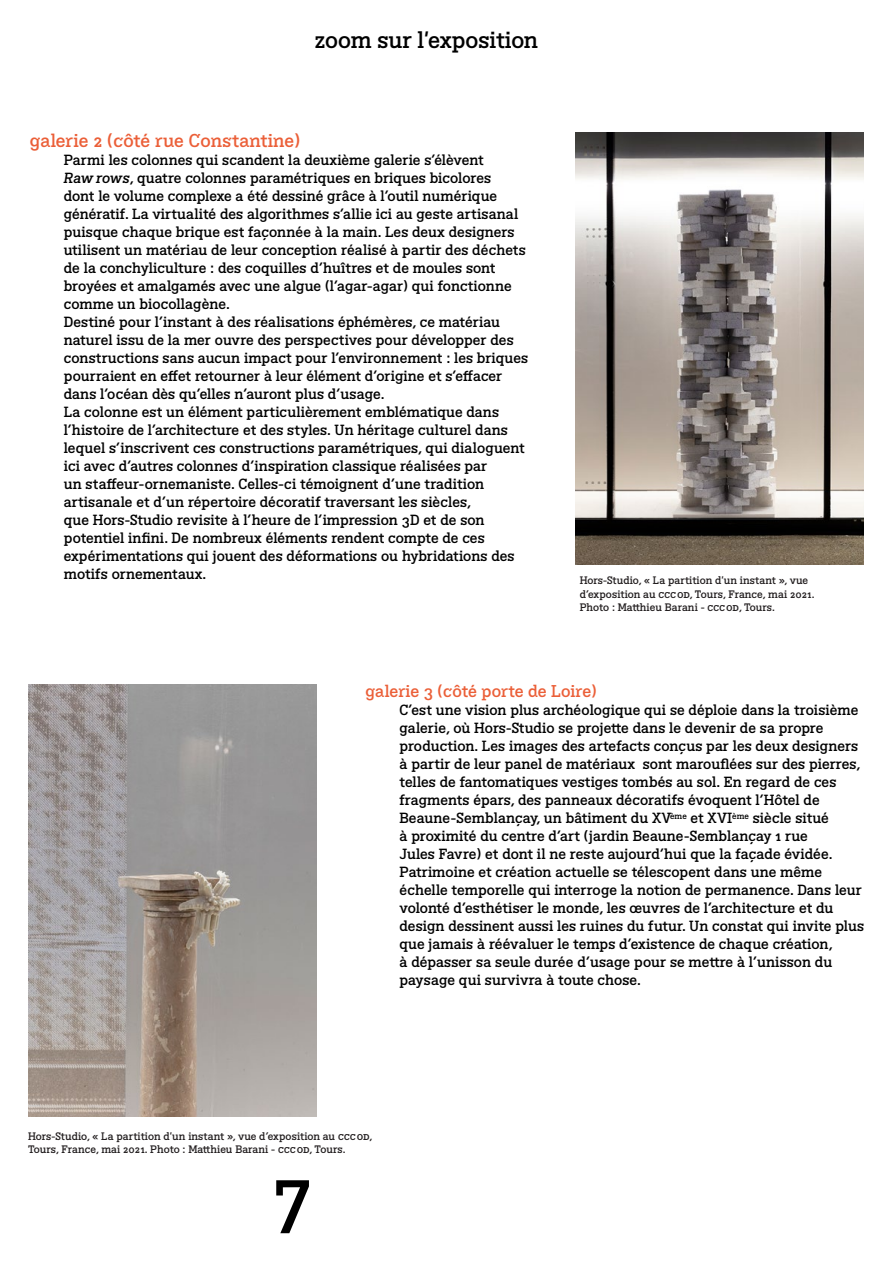
<style>
.page{position:relative;width:893px;height:1263px;background:#fff}
.page>*{position:absolute;margin:0;border:0;box-sizing:border-box;transform-origin:0 0}
.t1{font:75px "BVHCCCOD Titrage";color:#000}
.t2{font:22.5px "BVHCCCOD";color:#000}
.t3{font:18px "BVHCCCOD Titrage";color:#eb5f38}
.t4{font:16.5px "BVHCCCOD Titrage";color:#eb5f38}
.t5{font:14.25px/18px "BVHCCCOD";color:#000}
.t6{font:10.5px/13.5px "BVHCCCOD";color:#211d1e}
.s1{font-style:italic}
</style>
<div class="page">
<img style="left:575px;top:133px;width:288px;height:432px">
<img style="left:28px;top:684px;width:288px;height:432px">
<h2 class="t2" style="left:315px;top:25px;width:225px">zoom sur l'exposition</h2>
<p class="t3" style="left:30px;top:129px;width:272px">galerie 2 (côté rue Constantine)</p>
<p class="t5" style="left:64px;top:152px;width:466px">Parmi les colonnes qui scandent la deuxième galerie s’élèvent<br><span class="s1">Raw rows</span>, quatre colonnes paramétriques en briques bicolores<br>dont le volume complexe a été dessiné grâce à l’outil numérique génératif. La virtualité des algorithmes s’allie ici au geste artisanal puisque chaque brique est façonnée à la main. Les deux designers utilisent un matériau de leur conception réalisé à partir des déchets de la conchyliculture : des coquilles d’huîtres et de moules sont broyées et amalgamés avec une algue (l’agar‑agar) qui fonctionne comme un biocollagène.<br>Destiné pour l’instant à des réalisations éphémères, ce matériau naturel issu de la mer ouvre des perspectives pour développer des constructions sans aucun impact pour l’environnement : les briques pourraient en effet retourner à leur élément d’origine et s’effacer dans l’océan dès qu’elles n’auront plus d’usage.<br>La colonne est un élément particulièrement emblématique dans l’histoire de l’architecture et des styles. Un héritage culturel dans lequel s’inscrivent ces constructions paramétriques, qui dialoguent ici avec d’autres colonnes d’inspiration classique réalisées par<br>un staffeur-ornemaniste. Celles-ci témoignent d’une tradition artisanale et d’un répertoire décoratif traversant les siècles,<br>que Hors-Studio revisite à l’heure de l’impression 3D et de son potentiel infini. De nombreux éléments rendent compte de ces expérimentations qui jouent des déformations ou hybridations des motifs ornementaux.</p>
<p class="t6" style="left:580px;top:574px;width:236px">Hors-Studio, « La partition d'un instant », vue d’exposition au cccod, Tours, France, mai 2021.<br>Photo : Matthieu Barani - cccod, Tours.</p>
<p class="t4" style="left:365px;top:680px;width:233px">galerie 3 (côté porte de Loire)</p>
<p class="t5" style="left:399px;top:702px;width:466px">C’est une vision plus archéologique qui se déploie dans la troisième galerie, où Hors-Studio se projette dans le devenir de sa propre production. Les images des artefacts conçus par les deux designers à partir de leur panel de matériaux sont marouflées sur des pierres, telles de fantomatiques vestiges tombés au sol. En regard de ces fragments épars, des panneaux décoratifs évoquent l’Hôtel de Beaune-Semblançay, un bâtiment du XV<sup>ème</sup> et XVI<sup>ème</sup> siècle situé<br>à proximité du centre d’art (jardin Beaune-Semblançay 1 rue<br>Jules Favre) et dont il ne reste aujourd’hui que la façade évidée.<br>Patrimoine et création actuelle se télescopent dans une même échelle temporelle qui interroge la notion de permanence. Dans leur volonté d’esthétiser le monde, les œuvres de l’architecture et du design dessinent aussi les ruines du futur. Un constat qui invite plus que jamais à réévaluer le temps d’existence de chaque création,<br>à dépasser sa seule durée d’usage pour se mettre à l’unisson du paysage qui survivra à toute chose.</p>
<p class="t6" style="left:28px;top:1130px;width:346px">Hors-Studio, « La partition d'un instant », vue d’exposition au cccod,<br>Tours, France, mai 2021. Photo : Matthieu Barani - cccod, Tours.</p>
<h1 class="t1" style="left:270px;top:1157px;width:46px">7</h1>
</div>
